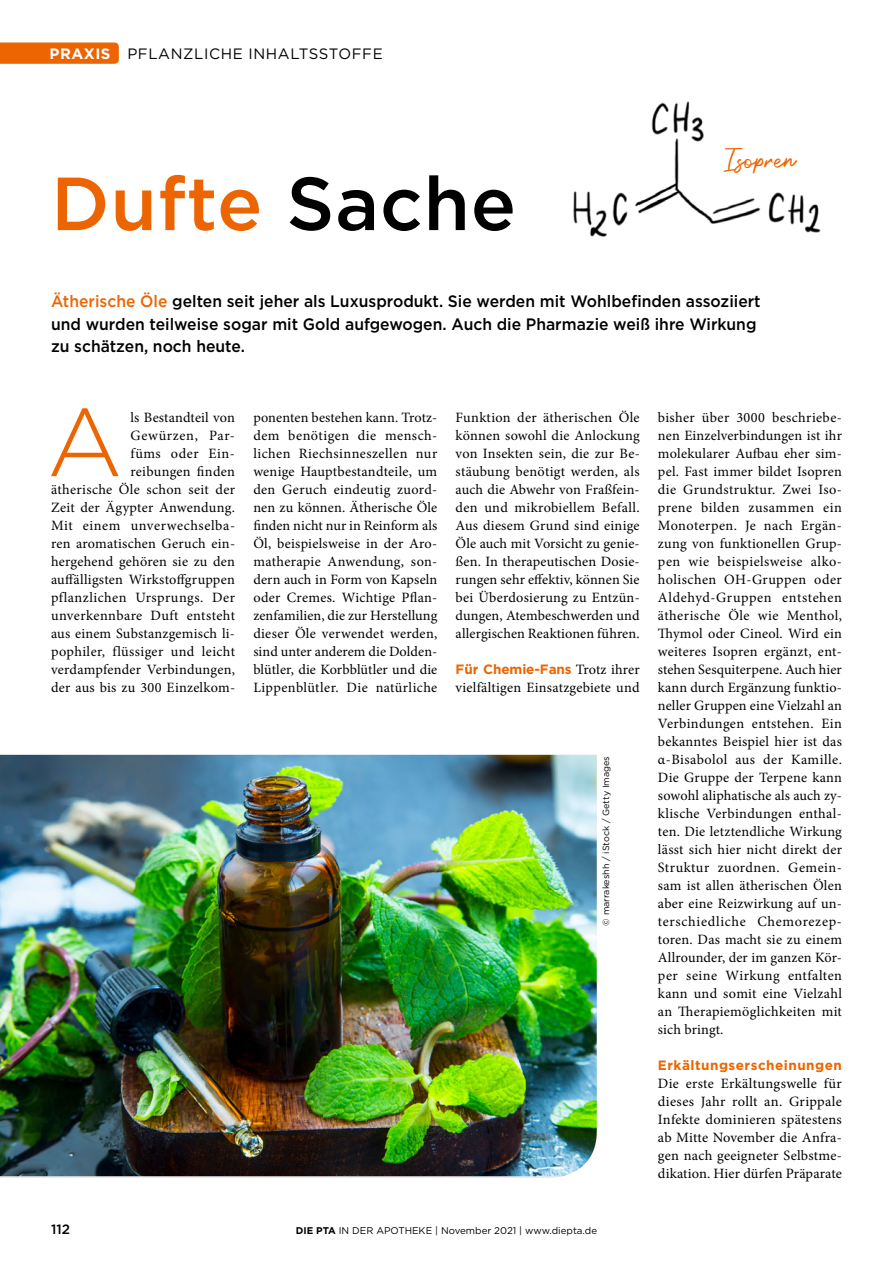
<style>
.page{position:relative;width:893px;height:1263px;background:#fff}
.page>*{position:absolute;margin:0;border:0;box-sizing:border-box;transform-origin:0 0}
.t1{font:300 96.15px "Gotham";color:#ec6502}
.t2{font:500 75px "Gotham";letter-spacing:.01em;color:#ec6502}
.t3{font:italic 25.5px "Roustel";color:#ec6502}
.t4{font:500 16.5px/22.5px "Gotham";color:#000;scale:.95 1}
.t5{font:15px "Gotham";letter-spacing:.04em;color:#000}
.t6{font:700 15px "Gotham";letter-spacing:.04em;color:#fff}
.t7{font:14.25px/18px "Minion Pro";letter-spacing:.02em;color:#000;text-align:justify}
.t8{font:700 13.5px "Gotham";letter-spacing:-.005em;color:#ec6502}
.t9{font:700 13.5px "Gotham";letter-spacing:.035em;color:#ec6502}
.t10{font:500 13.5px "Gotham";color:#000}
.t11{font:9.75px "Gotham";color:#000}
.t12{font:9px "Gotham";color:#000}
.s1{color:#000}
.s2{color:#ec6502}
.s3{font-family:"Minion Pro";font-weight:400;font-size:14.25px;color:#000}
.s4{font-weight:700}
</style>
<div class="page">
<div style="left:0;top:43px;width:119px;height:21px;background:#ec6502"></div>
<img style="left:0;top:755px;width:597px;height:421px">
<img style="left:573px;top:101px;width:248px;height:137px">
<p class="t6" style="left:50px;top:44px;width:63px">PRAXIS</p>
<p class="t5" style="left:127px;top:44px;width:257px">PFLANZLICHE INHALTSSTOFFE</p>
<h2 class="t2" style="left:51px;top:154px;width:467px">Dufte <span class="s1">Sache</span></h2>
<h3 class="t3" style="left:723px;top:140px;width:73px;rotate:-1deg">Isopren</h3>
<p class="t4" style="left:51px;top:290px;width:748px"><span class="s2">Ätherische Öle</span> gelten seit jeher als Luxusprodukt. Sie werden mit Wohlbefinden assoziiert und wurden teilweise sogar mit Gold aufgewogen. Auch die Pharmazie weiß ihre Wirkung zu schätzen, noch heute.</p>
<h1 class="t1" style="left:47px;top:381px;width:78px">A</h1>
<p class="t7" style="left:51px;top:409px;width:186px;text-align:right">ls Bestandteil von<br>Gewürzen, Par-<br>füms oder Ein-<br>reibungen finden<br>ätherische Öle schon seit der<br>Zeit der Ägypter Anwendung.<br>Mit einem unverwechselba&shy;ren aromatischen Geruch ein&shy;hergehend gehören sie zu den auffälligsten Wirkstoffgruppen pflanzlichen Ursprungs. Der unverkennbare Duft entsteht aus einem Substanzgemisch li&shy;pophiler, flüssiger und leicht verdampfender Verbindungen, der aus bis zu 300 Einzelkom-</p>
<p class="t7" style="left:253px;top:409px;width:186px">ponenten bestehen kann. Trotz&shy;dem benötigen die mensch&shy;lichen Riechsinneszellen nur wenige Hauptbestandteile, um den Geruch eindeutig zuord&shy;nen zu können. Ätherische Öle finden nicht nur in Reinform als Öl, beispielsweise in der Aro&shy;matherapie Anwendung, son&shy;dern auch in Form von Kapseln oder Cremes. Wichtige Pflan&shy;zenfamilien, die zur Herstellung dieser Öle verwendet werden, sind unter anderem die Dolden&shy;blütler, die Korbblütler und die Lippenblütler. Die natürliche</p>
<p class="t7" style="left:456px;top:409px;width:186px">Funktion der ätherischen Öle können sowohl die Anlockung von Insekten sein, die zur Be&shy;stäubung benötigt werden, als auch die Abwehr von Fraßfein&shy;den und mikrobiellem Befall.<br>Aus diesem Grund sind einige Öle auch mit Vorsicht zu genie&shy;ßen. In therapeutischen Dosie&shy;rungen sehr effektiv, können Sie bei Überdosierung zu Entzün&shy;dungen, Atembeschwerden und allergischen Reaktionen führen.</p>
<p class="t8" style="left:456px;top:660px;width:185px">Für Chemie-Fans <span class="s3">Trotz ihrer</span></p>
<p class="t7" style="left:456px;top:679px;width:186px">vielfältigen Einsatzgebiete und</p>
<p class="t12" style="left:600px;top:926px;width:171px;rotate:-90deg">© marrakeshh / iStock / Getty Images</p>
<p class="t10" style="left:51px;top:1220px;width:20px">112</p>
<p class="t11" style="left:296px;top:1224px;width:303px"><span class="s4">DIE PTA</span> IN DER APOTHEKE | November 2021 | www.diepta.de</p>
<p class="t7" style="left:658px;top:409px;width:186px">bisher über 3000 beschriebe&shy;nen Einzelverbindungen ist ihr molekularer Aufbau eher sim&shy;pel. Fast immer bildet Isopren die Grundstruktur. Zwei Iso&shy;prene bilden zusammen ein Monoterpen. Je nach Ergän&shy;zung von funktionellen Grup&shy;pen wie beispielsweise alko&shy;holischen OH-Gruppen oder Aldehyd-Gruppen entstehen ätherische Öle wie Menthol, Thymol oder Cineol. Wird ein weiteres Isopren ergänzt, ent&shy;stehen Sesquiterpene. Auch hier kann durch Ergänzung funktio&shy;neller Gruppen eine Vielzahl an Verbindungen entstehen. Ein bekanntes Beispiel hier ist das α-Bisabolol aus der Kamille.<br>Die Gruppe der Terpene kann sowohl aliphatische als auch zy&shy;klische Verbindungen enthal&shy;ten. Die letztendliche Wirkung lässt sich hier nicht direkt der Struktur zuordnen. Gemein&shy;sam ist allen ätherischen Ölen aber eine Reizwirkung auf un&shy;terschiedliche Chemorezep&shy;toren. Das macht sie zu einem Allrounder, der im ganzen Kör&shy;per seine Wirkung entfalten kann und somit eine Vielzahl an Therapiemöglichkeiten mit sich bringt.</p>
<p class="t9" style="left:658px;top:1056px;width:185px">Erkältungserscheinungen</p>
<p class="t7" style="left:658px;top:1075px;width:186px">Die erste Erkältungswelle für dieses Jahr rollt an. Grippale Infekte dominieren spätestens ab Mitte November die Anfra&shy;gen nach geeigneter Selbstme&shy;dikation. Hier dürfen Präparate</p>
</div>
